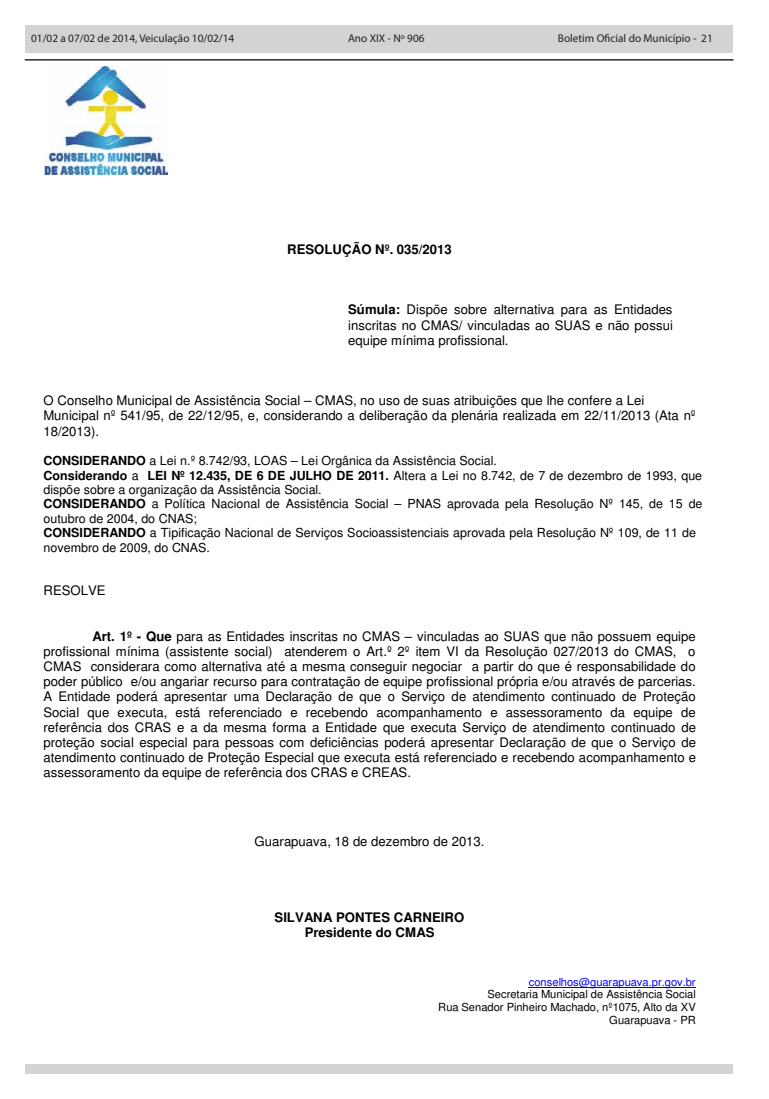
<style>
.page{position:relative;width:769px;height:1099px;background:#fff}
.page>*{position:absolute;margin:0;border:0;box-sizing:border-box;transform-origin:0 0}
.t1{font:13.12px/15.1px "Helvetica";letter-spacing:.005em;color:#000;text-align:justify}
.t2{font:700 13.12px/15.2px "Helvetica";letter-spacing:.005em;color:#000;text-align:center}
.t3{font:12.5px/14.4px "Helvetica";letter-spacing:.005em;color:#000}
.t4{font:11.25px "Myriad Pro";color:#231f20}
.t5{font:11.12px/12.9px "Helvetica";letter-spacing:-.005em;color:#000;text-align:right}
.t6{font:11.12px "Helvetica";letter-spacing:-.005em;color:#00f}
.s1{font-weight:700}
</style>
<div class="page">
<div style="left:25px;top:25px;width:708px;height:28px;background:#d1d3d4"></div>
<hr style="left:25px;top:59px;width:708px;height:1px;background:#000">
<div style="left:25px;top:1064px;width:707px;height:9px;background:#d1d3d4"></div>
<hr style="left:529px;top:986px;width:167px;height:1px;background:#00f">
<img style="left:45px;top:67px;width:122px;height:107px">
<p class="t4" style="left:31px;top:32px;width:205px">01/02 a 07/02 de 2014, Veiculação 10/02/14</p>
<p class="t4" style="left:348px;top:32px;width:78px">Ano XIX - Nº 906</p>
<p class="t4" style="left:558px;top:31px;width:156px">Boletim Oficial do Município - 21</p>
<p class="t2" style="left:287px;top:241px;width:166px">RESOLUÇÃO Nº. 035/2013</p>
<p class="t1" style="left:348px;top:303px;width:326px"><span class="s1">Súmula:</span> Dispõe sobre alternativa para as Entidades inscritas no CMAS/ vinculadas ao SUAS e não possui equipe mínima profissional.</p>
<p class="t1" style="left:43px;top:394px;width:654px;text-align:left">O Conselho Municipal de Assistência Social – CMAS, no uso de suas atribuições que lhe confere a Lei<br>Municipal nº 541/95, de 22/12/95, e, considerando a deliberação da plenária realizada em 22/11/2013 (Ata nº<br>18/2013).</p>
<p class="t3" style="left:43px;top:454px;width:660px"><span class="s1">CONSIDERANDO</span> a Lei n.º 8.742/93, LOAS – Lei Orgânica da Assistência Social.<br><span class="s1">Considerando</span> a <span class="s1">LEI Nº 12.435, DE 6 DE JULHO DE 2011.</span> Altera a Lei no 8.742, de 7 de dezembro de 1993, que dispõe sobre a organização da Assistência Social.<br><span class="s1">CONSIDERANDO</span> a Política Nacional de Assistência Social – PNAS aprovada pela Resolução Nº 145, de 15 de outubro de 2004, do CNAS;<br><span class="s1">CONSIDERANDO</span> a Tipificação Nacional de Serviços Socioassistenciais aprovada pela Resolução Nº 109, de 11 de novembro de 2009, do CNAS.</p>
<p class="t1" style="left:43px;top:584px;width:64px">RESOLVE</p>
<p class="t1" style="left:43px;top:629px;width:654px;text-indent:49px"><span class="s1">Art. 1º - Que</span> para as Entidades inscritas no CMAS – vinculadas ao SUAS que não possuem equipe profissional mínima (assistente social) atenderem o Art.º 2º item VI da Resolução 027/2013 do CMAS, o CMAS considerara como alternativa até a mesma conseguir negociar a partir do que é responsabilidade do poder público e/ou angariar recurso para contratação de equipe profissional própria e/ou através de parcerias.<br>A Entidade poderá apresentar uma Declaração de que o Serviço de atendimento continuado de Proteção Social que executa, está referenciado e recebendo acompanhamento e assessoramento da equipe de referência dos CRAS e a da mesma forma a Entidade que executa Serviço de atendimento continuado de proteção social especial para pessoas com deficiências poderá apresentar Declaração de que o Serviço de atendimento continuado de Proteção Especial que executa está referenciado e recebendo acompanhamento e assessoramento da equipe de referência dos CRAS e CREAS.</p>
<p class="t1" style="left:254px;top:835px;width:232px">Guarapuava, 18 de dezembro de 2013.</p>
<p class="t2" style="left:275px;top:909px;width:191px">SILVANA PONTES CARNEIRO<br>Presidente do CMAS</p>
<p class="t6" style="left:529px;top:977px;width:168px">conselhos@guarapuava.pr.gov.br</p>
<p class="t5" style="left:438px;top:989px;width:259px">Secretaria Municipal de Assistência Social<br>Rua Senador Pinheiro Machado, nº1075, Alto da XV<br>Guarapuava - PR</p>
</div>
